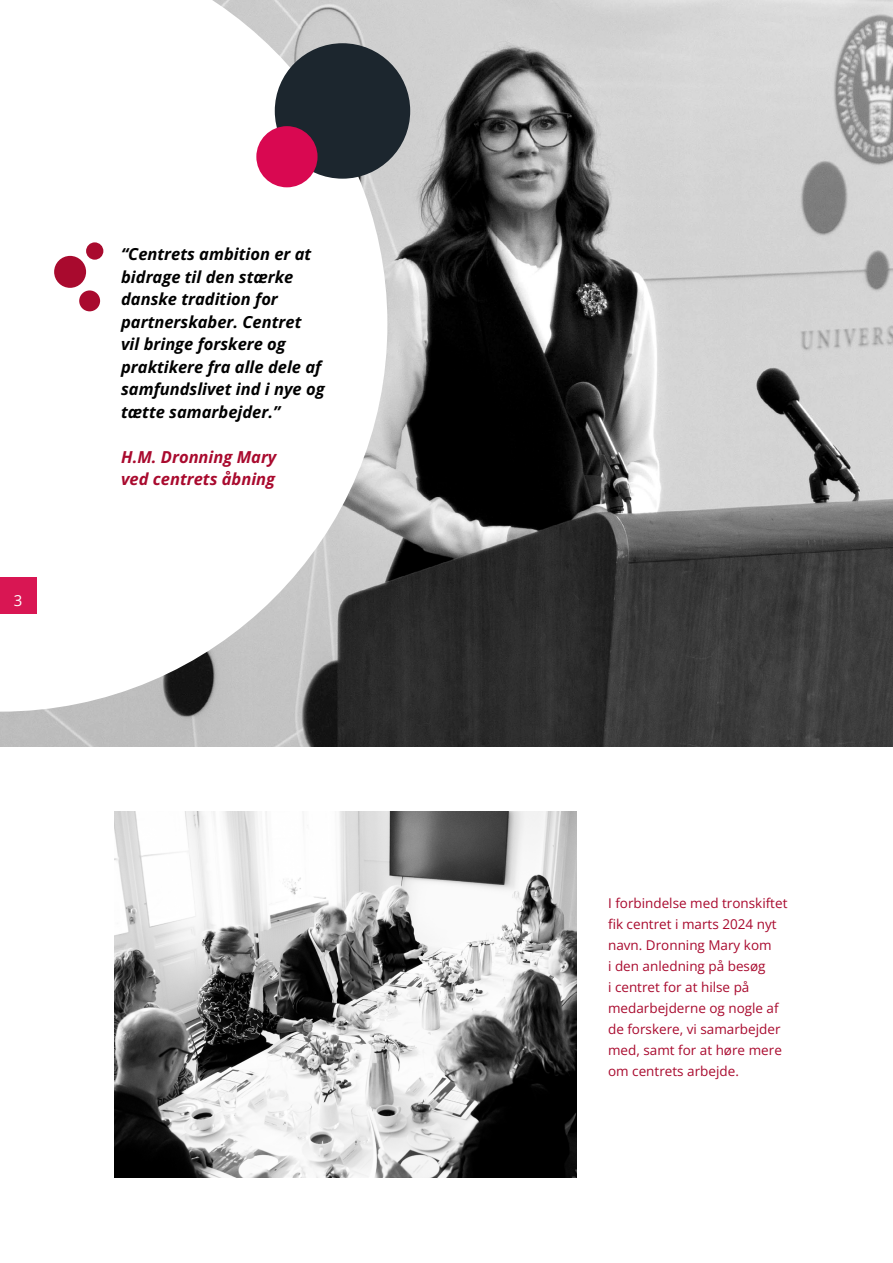
<style>
.page{position:relative;width:893px;height:1263px;background:#fff}
.page>*{position:absolute;margin:0;border:0;box-sizing:border-box;transform-origin:0 0}
.t1{font:italic 700 16.5px/22.5px "Open Sans";color:#000}
.t2{font:italic 700 16.5px/22.5px "Open Sans";color:#a90a2e}
.t3{font:15px "Open Sans";color:#fff}
.t4{font:13.5px/21px "Open Sans";color:#a90a2e}
</style>
<div class="page">
<img style="left:0;top:0;width:893px;height:747px">
<svg style="left:0;top:0;width:387px;height:712px"></svg>
<div style="left:275px;top:43px;width:135px;height:136px;background:#1c262e;border-radius:50%"></div>
<div style="left:256px;top:126px;width:62px;height:61px;background:#d90851;border-radius:50%"></div>
<img style="left:115px;top:812px;width:462px;height:366px">
<div style="left:79px;top:290px;width:21px;height:21px;background:#a90a2e;border-radius:50%"></div>
<div style="left:86px;top:242px;width:17px;height:18px;background:#a90a2e;border-radius:50%"></div>
<div style="left:54px;top:256px;width:32px;height:32px;background:#a90a2e;border-radius:50%"></div>
<div style="left:0;top:578px;width:36px;height:36px;background:#d91653"></div>
<p class="t3" style="left:14px;top:590px;width:10px">3</p>
<p class="t1" style="left:121px;top:243px;width:205px">“Centrets ambition er at bidrage til den stærke danske tradition for partnerskaber. Centret<br>vil bringe forskere og praktikere fra alle dele af samfundslivet ind i nye og tætte samarbejder.”</p>
<p class="t2" style="left:121px;top:445px;width:157px">H.M. Dronning Mary ved centrets åbning</p>
<p class="t4" style="left:608px;top:892px;width:181px">I forbindelse med tronskiftet fik centret i marts 2024 nyt navn. Dronning Mary kom<br>i den anledning på besøg<br>i centret for at hilse på medarbejderne og nogle af de forskere, vi samarbejder med, samt for at høre mere om centrets arbejde.</p>
</div>
